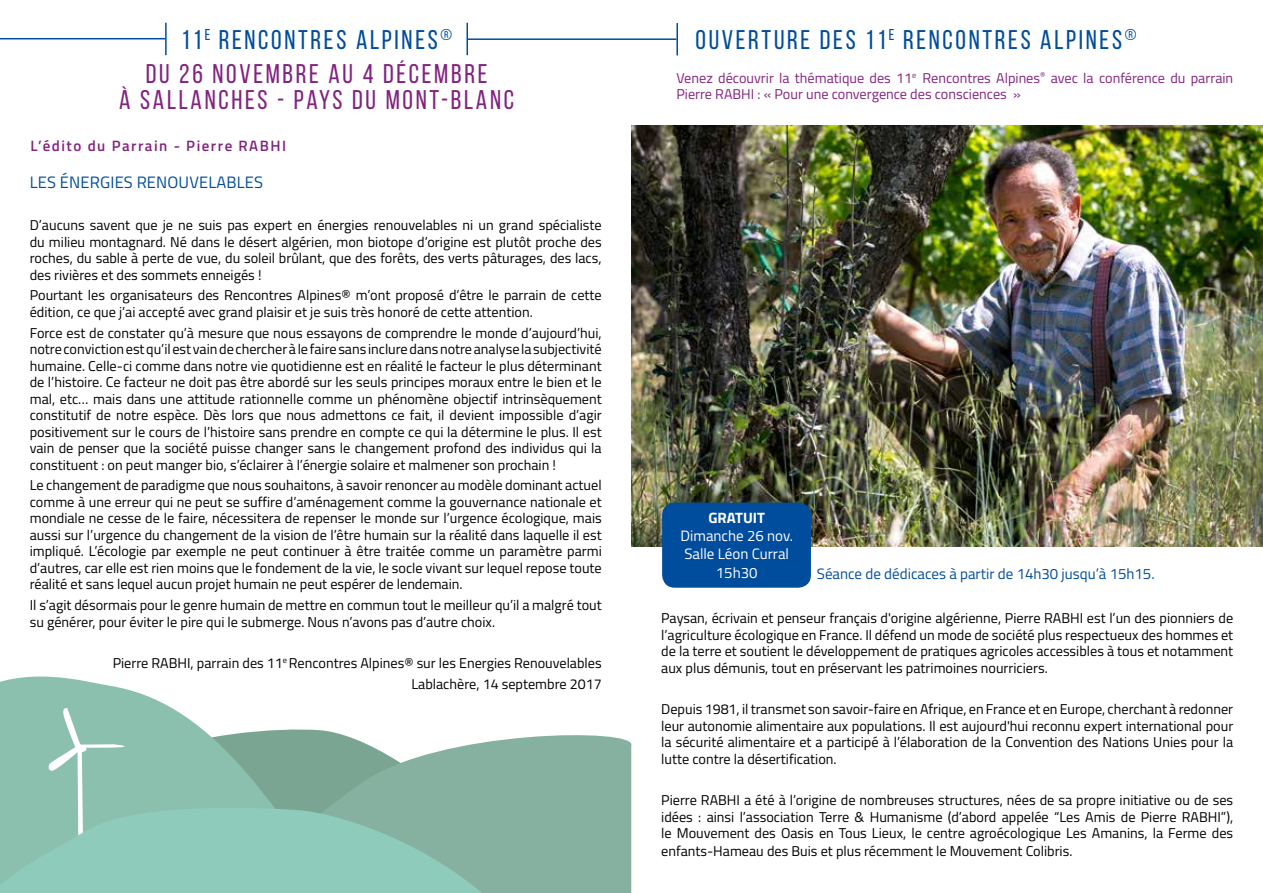
<style>
.page{position:relative;width:1263px;height:893px;background:#fff}
.page>*{position:absolute;margin:0;border:0;box-sizing:border-box;transform-origin:0 0}
.t1{font:27px/34.5px "Bebas Neue";letter-spacing:.1em;color:#82237f;text-align:center}
.t2{font:27px "Bebas Neue";letter-spacing:.1em;color:#004d9d}
.t3{font:16.5px "Titillium";letter-spacing:.01em;color:#004d9d}
.t4{font:15px "Titillium";color:#004d9d}
.t5{font:15px/17.7px "Titillium";color:#fff}
.t6{font:600 15px "Titillium";letter-spacing:.1em;color:#82237f}
.t7{font:700 15px "Titillium";color:#fff}
.t8{font:14.25px/16.5px "Titillium";color:#000;text-align:justify}
.t9{font:14.25px/16.5px "Titillium";color:#82237f}
.s1{color:#004d9d}
</style>
<div class="page">
<hr style="left:165px;top:23px;width:2px;height:32px;background:#004d9d">
<hr style="left:0;top:38px;width:165px;height:1px;background:#004d9d">
<hr style="left:466px;top:23px;width:2px;height:32px;background:#004d9d">
<hr style="left:467px;top:38px;width:209px;height:2px;background:#004d9d">
<hr style="left:676px;top:23px;width:2px;height:32px;background:#004d9d">
<img style="left:631px;top:125px;width:632px;height:421px">
<div style="left:662px;top:503px;width:149px;height:85px;background:#004d9d;border-radius:13px"></div>
<div style="left:404px;top:735px;width:228px;height:158px;background:#86b1a0"></div>
<svg style="left:0;top:676px;width:404px;height:124px"></svg>
<svg style="left:48px;top:706px;width:79px;height:94px;background:#98c7b8"></svg>
<svg style="left:0;top:800px;width:512px;height:93px;background:#8cc3b2"></svg>
<h1 class="t1" style="left:146px;top:22px;width:343px"><span class="s1">11</span><sup>E</sup> <span class="s1">RENCONTRES ALPINES</span><sup>®<br></sup>DU 26 NOVEMBRE AU 4 DÉCEMBRE</h1>
<h1 class="t1" style="left:119px;top:82px;width:396px">À SALLANCHES - PAYS DU MONT-BLANC</h1>
<p class="t6" style="left:31px;top:135px;width:257px">L’édito du Parrain - Pierre RABHI</p>
<p class="t3" style="left:30px;top:171px;width:235px">LES ÉNERGIES RENOUVELABLES</p>
<p class="t8" style="left:30px;top:216px;width:573px">D’aucuns savent que je ne suis pas expert en énergies renouvelables ni un grand spécialiste du milieu montagnard. Né dans le désert algérien, mon biotope d’origine est plutôt proche des roches, du sable à perte de vue, du soleil brûlant, que des forêts, des verts pâturages, des lacs, des rivières et des sommets enneigés !</p>
<p class="t8" style="left:30px;top:286px;width:573px">Pourtant les organisateurs des Rencontres Alpines® m’ont proposé d’être le parrain de cette édition, ce que j’ai accepté avec grand plaisir et je suis très honoré de cette attention.</p>
<p class="t8" style="left:30px;top:324px;width:573px">Force est de constater qu’à mesure que nous essayons de comprendre le monde d’aujourd’hui, notre conviction est qu’il est vain de chercher à le faire sans inclure dans notre analyse la subjectivité humaine. Celle-ci comme dans notre vie quotidienne est en réalité le facteur le plus déterminant de l’histoire. Ce facteur ne doit pas être abordé sur les seuls principes moraux entre le bien et le mal, etc… mais dans une attitude rationnelle comme un phénomène objectif intrinsèquement constitutif de notre espèce. Dès lors que nous admettons ce fait, il devient impossible d’agir positivement sur le cours de l’histoire sans prendre en compte ce qui la détermine le plus. Il est vain de penser que la société puisse changer sans le changement profond des individus qui la constituent : on peut manger bio, s’éclairer à l’énergie solaire et malmener son prochain !</p>
<p class="t8" style="left:30px;top:476px;width:573px">Le changement de paradigme que nous souhaitons, à savoir renoncer au modèle dominant actuel comme à une erreur qui ne peut se suffire d’aménagement comme la gouvernance nationale et mondiale ne cesse de le faire, nécessitera de repenser le monde sur l’urgence écologique, mais aussi sur l’urgence du changement de la vision de l’être humain sur la réalité dans laquelle il est impliqué. L’écologie par exemple ne peut continuer à être traitée comme un paramètre parmi d’autres, car elle est rien moins que le fondement de la vie, le socle vivant sur lequel repose toute réalité et sans lequel aucun projet humain ne peut espérer de lendemain.</p>
<p class="t8" style="left:30px;top:596px;width:573px">Il s’agit désormais pour le genre humain de mettre en commun tout le meilleur qu’il a malgré tout su générer, pour éviter le pire qui le submerge. Nous n’avons pas d’autre choix.</p>
<p class="t8" style="left:113px;top:652px;width:490px;line-height:20.7px;text-align:right">Pierre RABHI, parrain des 11<sup>e</sup> Rencontres Alpines® sur les Energies Renouvelables<br>Lablachère, 14 septembre 2017</p>
<h1 class="t2" style="left:695px;top:25px;width:442px">OUVERTURE DES 11<sup>E</sup> RENCONTRES ALPINES<sup>®</sup></h1>
<p class="t9" style="left:676px;top:69px;width:558px">Venez découvrir la thématique des 11<sup>e</sup> Rencontres Alpines<sup>®</sup> avec la conférence du parrain<br>Pierre RABHI : « Pour une convergence des consciences »</p>
<p class="t7" style="left:708px;top:507px;width:58px">GRATUIT</p>
<p class="t5" style="left:680px;top:526px;width:114px">Dimanche 26 nov.<br>Salle Léon Curral</p>
<p class="t5" style="left:716px;top:563px;width:43px">15h30</p>
<p class="t8" style="left:661px;top:609px;width:573px">Paysan, écrivain et penseur français d'origine algérienne, Pierre RABHI est l’un des pionniers de l’agriculture écologique en France. Il défend un mode de société plus respectueux des hommes et de la terre et soutient le développement de pratiques agricoles accessibles à tous et notamment aux plus démunis, tout en préservant les patrimoines nourriciers.</p>
<p class="t8" style="left:661px;top:700px;width:573px">Depuis 1981, il transmet son savoir-faire en Afrique, en France et en Europe, cherchant à redonner leur autonomie alimentaire aux populations. Il est aujourd'hui reconnu expert international pour la sécurité alimentaire et a participé à l’élaboration de la Convention des Nations Unies pour la lutte contre la désertification.</p>
<p class="t8" style="left:661px;top:791px;width:573px">Pierre RABHI a été à l’origine de nombreuses structures, nées de sa propre initiative ou de ses idées : ainsi l’association Terre &amp; Humanisme (d’abord appelée “Les Amis de Pierre RABHI”), le Mouvement des Oasis en Tous Lieux, le centre agroécologique Les Amanins, la Ferme des</p>
<p class="t8" style="left:661px;top:842px;width:413px">enfants-Hameau des Buis et plus récemment le Mouvement Colibris.</p>
<p class="t4" style="left:817px;top:562px;width:339px">Séance de dédicaces à partir de 14h30 jusqu’à 15h15.</p>
</div>
